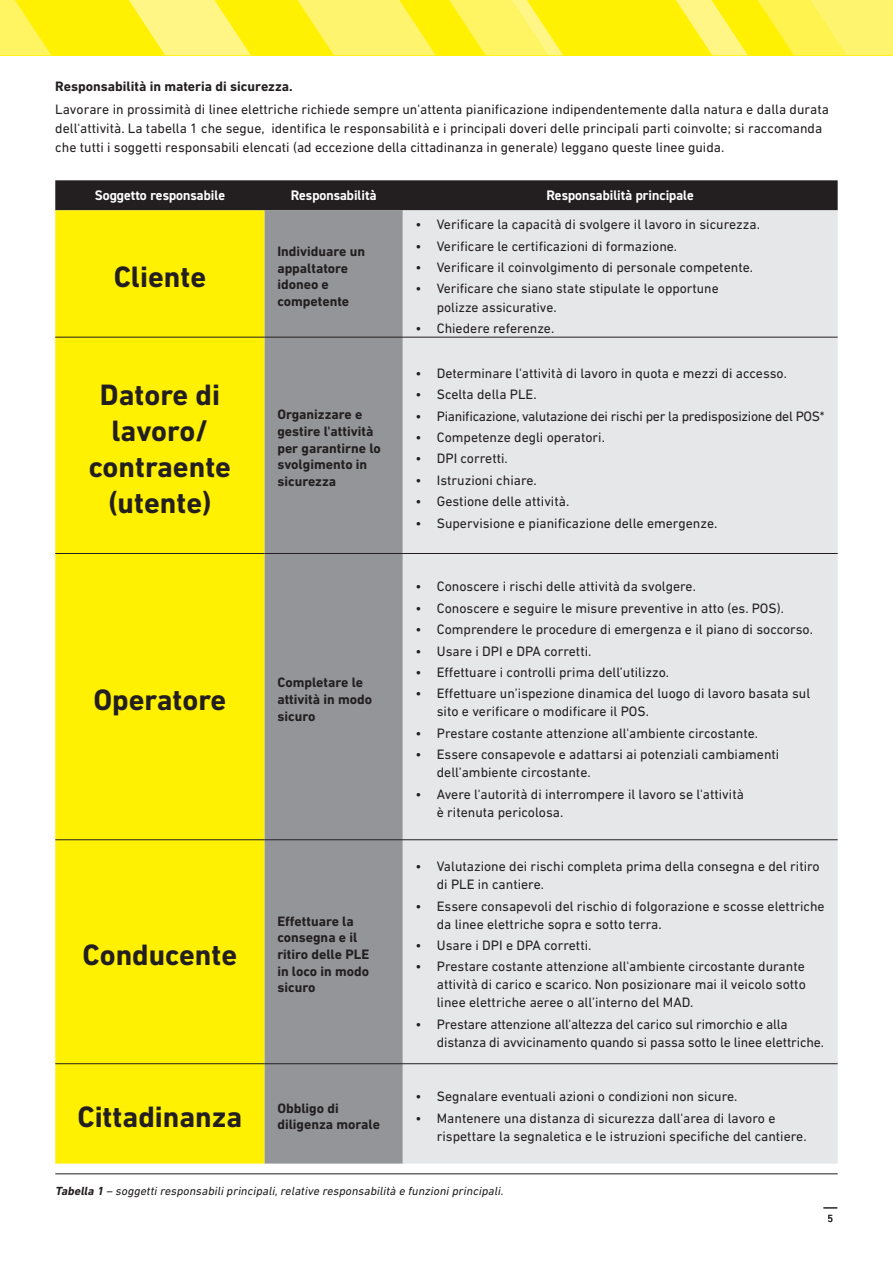
<style>
.page{position:relative;width:893px;height:1263px;background:#fff}
.page>*{position:absolute;margin:0;border:0;box-sizing:border-box;transform-origin:0 0}
.Body{font:700 30px/36px "DIN Next LT Pro";color:#231f20;text-align:center}
.Body_Bullet{font:13.8px/18px "DIN Next LT Pro";color:#231f20}
.Body-2{font:13.8px/18.8px "DIN Next LT Pro";color:#231f20}
.Body-3{font:700 13.8px/16.6px "DIN Next LT Pro";color:#231f20}
.Body_Bullet-2{font:13.8px "DIN Next LT Pro";letter-spacing:-.02em;color:#231f20}
.Body-4{font:700 13.8px "DIN2014";color:#fff}
.Boby_Subs{font:700 13.8px "DIN Next LT Pro";color:#231f20}
.Body_Bullet-3{font:13.65px/18px "DIN Next LT Pro";color:#231f20}
.Figures{font:italic 12px "DIN Next LT Pro";color:#231f20}
.t1{font:10.5px "DIN Next LT Pro";color:#231f20}
.s1{font-weight:700}
</style>
<div class="page">
<hr style="left:55px;top:1173px;width:783px;height:1px;background:#231f20">
<div style="left:55px;top:180px;width:783px;height:30px;background:#231f20"></div>
<div style="left:55px;top:210px;width:210px;height:953px;background:#fff101"></div>
<div style="left:265px;top:210px;width:138px;height:953px;background:#939598"></div>
<div style="left:403px;top:210px;width:435px;height:953px;background:#e6e7e9"></div>
<hr style="left:55px;top:337px;width:210px;height:1px;background:#231f20">
<hr style="left:265px;top:337px;width:138px;height:1px;background:#231f20">
<hr style="left:403px;top:337px;width:435px;height:1px;background:#231f20">
<hr style="left:55px;top:553px;width:210px;height:1px;background:#231f20">
<hr style="left:265px;top:553px;width:138px;height:1px;background:#231f20">
<hr style="left:403px;top:553px;width:435px;height:1px;background:#231f20">
<hr style="left:55px;top:839px;width:210px;height:1px;background:#231f20">
<hr style="left:265px;top:839px;width:138px;height:1px;background:#231f20">
<hr style="left:403px;top:839px;width:435px;height:1px;background:#231f20">
<hr style="left:55px;top:1063px;width:210px;height:1px;background:#231f20">
<hr style="left:265px;top:1063px;width:138px;height:1px;background:#231f20">
<hr style="left:403px;top:1063px;width:435px;height:1px;background:#231f20">
<svg style="left:823px;top:1207px;width:14px;height:1px"></svg>
<div style="left:0;top:0;width:893px;height:55px;background:#fff101"></div>
<svg style="left:0;top:0;width:51px;height:55px"></svg>
<svg style="left:129px;top:0;width:122px;height:55px"></svg>
<svg style="left:676px;top:0;width:217px;height:55px"></svg>
<svg style="left:297px;top:0;width:266px;height:55px"></svg>
<p class="Boby_Subs" style="left:55px;top:78px;width:239px">Responsabilità in materia di sicurezza.</p>
<p class="Body-2" style="left:55px;top:100px;width:775px">Lavorare in prossimità di linee elettriche richiede sempre un'attenta pianificazione indipendentemente dalla natura e dalla durata dell'attività. La tabella 1 che segue, identifica le responsabilità e i principali doveri delle principali parti coinvolte; si raccomanda che tutti i soggetti responsabili elencati (ad eccezione della cittadinanza in generale) leggano queste linee guida.</p>
<p class="Body-4" style="left:95px;top:186px;width:132px">Soggetto responsabile</p>
<p class="Body-4" style="left:291px;top:186px;width:87px">Responsabilità</p>
<p class="Body-4" style="left:546px;top:186px;width:149px">Responsabilità principale</p>
<p class="Body" style="left:114px;top:259px;width:94px">Cliente</p>
<p class="Body" style="left:89px;top:376px;width:144px">Datore di lavoro/ contraente (utente)</p>
<p class="Body-3" style="left:277px;top:243px;width:89px">Individuare un appaltatore idoneo e competente</p>
<p class="Body-3" style="left:277px;top:406px;width:105px">Organizzare e gestire l'attività per garantirne lo svolgimento in sicurezza</p>
<p class="Body" style="left:93px;top:682px;width:134px">Operatore</p>
<p class="Body-3" style="left:277px;top:674px;width:96px">Completare le attività in modo sicuro</p>
<p class="Body" style="left:83px;top:937px;width:156px">Conducente</p>
<p class="Body-3" style="left:277px;top:913px;width:93px">Effettuare la consegna e il ritiro delle PLE in loco in modo sicuro</p>
<p class="Body" style="left:77px;top:1099px;width:166px">Cittadinanza</p>
<p class="Body-3" style="left:277px;top:1099px;width:104px">Obbligo di diligenza morale</p>
<p class="Body_Bullet" style="left:416px;top:215px;width:346px">• Verificare la capacità di svolgere il lavoro in sicurezza.</p>
<p class="Body_Bullet" style="left:416px;top:237px;width:263px">• Verificare le certificazioni di formazione.</p>
<p class="Body_Bullet" style="left:416px;top:258px;width:339px">• Verificare il coinvolgimento di personale competente.</p>
<p class="Body_Bullet-3" style="left:437px;top:280px;width:283px;text-indent:-21px">• Verificare che siano state stipulate le opportune polizze assicurative.</p>
<p class="Body_Bullet" style="left:416px;top:319px;width:140px">• Chiedere referenze.</p>
<p class="Body_Bullet" style="left:416px;top:364px;width:373px">• Determinare l'attività di lavoro in quota e mezzi di accesso.</p>
<p class="Body_Bullet" style="left:416px;top:385px;width:123px">• Scelta della PLE.</p>
<p class="Body_Bullet-2" style="left:416px;top:408px;width:410px">• Pianificazione, valutazione dei rischi per la predisposizione del POS*</p>
<p class="Body_Bullet" style="left:416px;top:428px;width:191px">• Competenze degli operatori.</p>
<p class="Body_Bullet" style="left:416px;top:449px;width:94px">• DPI corretti.</p>
<p class="Body_Bullet" style="left:416px;top:471px;width:123px">• Istruzioni chiare.</p>
<p class="Body_Bullet" style="left:416px;top:492px;width:155px">• Gestione delle attività.</p>
<p class="Body_Bullet" style="left:416px;top:514px;width:303px">• Supervisione e pianificazione delle emergenze.</p>
<p class="Body_Bullet" style="left:416px;top:577px;width:282px">• Conoscere i rischi delle attività da svolgere.</p>
<p class="Body_Bullet" style="left:416px;top:599px;width:370px">• Conoscere e seguire le misure preventive in atto (es. POS).</p>
<p class="Body_Bullet" style="left:416px;top:620px;width:399px">• Comprendere le procedure di emergenza e il piano di soccorso.</p>
<p class="Body_Bullet" style="left:416px;top:642px;width:177px">• Usare i DPI e DPA corretti.</p>
<p class="Body_Bullet" style="left:416px;top:663px;width:255px">• Effettuare i controlli prima dell’utilizzo.</p>
<p class="Body_Bullet" style="left:437px;top:684px;width:375px;text-indent:-21px">• Effettuare un’ispezione dinamica del luogo di lavoro basata sul sito e verificare o modificare il POS.</p>
<p class="Body_Bullet" style="left:416px;top:724px;width:344px">• Prestare costante attenzione all'ambiente circostante.</p>
<p class="Body_Bullet" style="left:437px;top:745px;width:344px;text-indent:-21px">• Essere consapevole e adattarsi ai potenziali cambiamenti dell’ambiente circostante.</p>
<p class="Body_Bullet" style="left:437px;top:785px;width:309px;text-indent:-21px">• Avere l'autorità di interrompere il lavoro se l'attività è ritenuta pericolosa.</p>
<p class="Body_Bullet" style="left:437px;top:857px;width:384px;text-indent:-21px">• Valutazione dei rischi completa prima della consegna e del ritiro di PLE in cantiere.</p>
<p class="Body_Bullet" style="left:437px;top:897px;width:389px;text-indent:-21px">• Essere consapevoli del rischio di folgorazione e scosse elettriche da linee elettriche sopra e sotto terra.</p>
<p class="Body_Bullet" style="left:416px;top:936px;width:177px">• Usare i DPI e DPA corretti.</p>
<p class="Body_Bullet" style="left:437px;top:958px;width:371px;text-align:justify;text-indent:-21px">• Prestare costante attenzione all'ambiente circostante durante attività di carico e scarico. Non posizionare mai il veicolo sotto linee elettriche aeree o all’interno del MAD.</p>
<p class="Body_Bullet" style="left:437px;top:1015px;width:389px;text-indent:-21px">• Prestare attenzione all'altezza del carico sul rimorchio e alla distanza di avvicinamento quando si passa sotto le linee elettriche.</p>
<p class="Body_Bullet" style="left:416px;top:1087px;width:323px">• Segnalare eventuali azioni o condizioni non sicure.</p>
<p class="Body_Bullet" style="left:437px;top:1109px;width:371px;text-indent:-21px">• Mantenere una distanza di sicurezza dall'area di lavoro e rispettare la segnaletica e le istruzioni specifiche del cantiere.</p>
<p class="Figures" style="left:55px;top:1184px;width:452px"><span class="s1">Tabella 1</span> – soggettiresponsabiliprincipali,relative responsabilità e funzioniprincipali.</p>
<p class="t1" style="left:827px;top:1212px;width:7px">5</p>
</div>
